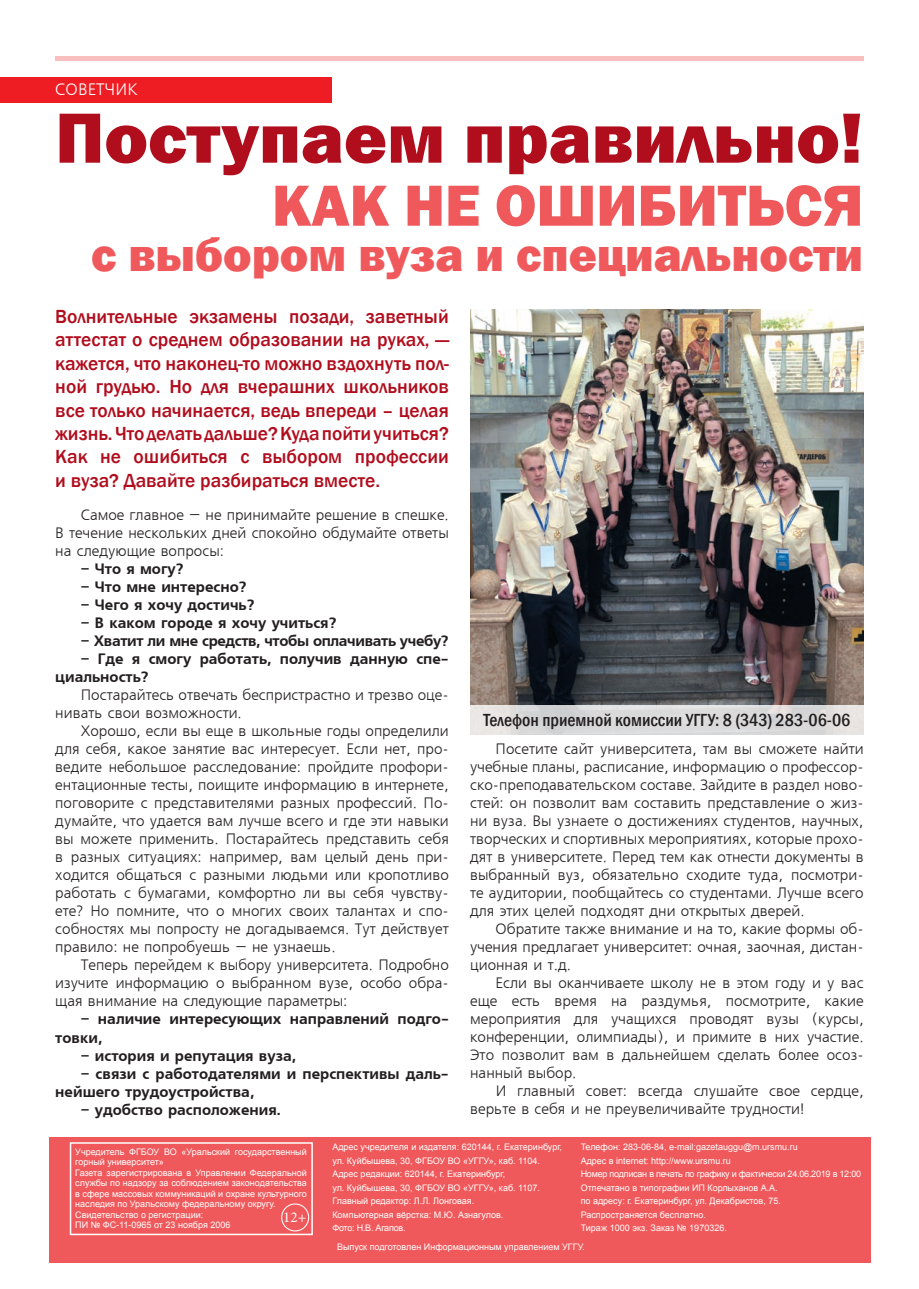
<style>
.page{position:relative;width:919px;height:1289px;background:#fff}
.page>*{position:absolute;margin:0;border:0;box-sizing:border-box;transform-origin:0 0}
.t1{font:800 73.5px "Franklin Gothic";color:#b00d1d}
.t2{font:800 60px "Franklin Gothic";color:#f0595b}
.t3{font:800 48px "Franklin Gothic";color:#f0595b}
.t4{font:500 19.5px/23.4px "Franklin Gothic";color:#b00d1d;text-align:justify}
.t5{font:500 condensed 18px "Franklin Gothic";color:#231f20}
.t6{font:16.5px "Free Set CTT";letter-spacing:.01em;color:#fff}
.t7{font:15px/18px "Free Set CTT";color:#231f20;text-align:justify}
.t8{font:15px/18px "AXP Free Set C Bold";color:#231f20}
.t9{font:15px "AXP Free Set C Bold";letter-spacing:-.025em;color:#231f20}
.t10{font:15px "Minion Pro";color:#fff}
.t11{font:9px/13.5px "Arial";color:#fff}
</style>
<div class="page">
<hr style="left:55px;top:56px;width:808px;height:4px;background:#f9bebe">
<div style="left:49px;top:1136px;width:821px;height:126px;background:#f0595b"></div>
<div style="left:70px;top:1142px;width:243px;height:93px;border:2px solid #fff"></div>
<div style="left:281px;top:1203px;width:28px;height:28px;border:1px solid #fff;border-radius:50%"></div>
<div style="left:0;top:78px;width:332px;height:25px;background:#ee1d23"></div>
<img style="left:470px;top:309px;width:393px;height:396px">
<svg style="left:470px;top:705px;width:393px;height:29px;background:#dcdbdb"></svg>
<p class="t6" style="left:55px;top:81px;width:84px">СОВЕТЧИК</p>
<h1 class="t1" style="left:55px;top:90px;width:809px">Поступаем правильно!</h1>
<h2 class="t2" style="left:272px;top:167px;width:592px">КАК НЕ ОШИБИТЬСЯ</h2>
<h3 class="t3" style="left:91px;top:223px;width:773px">с выбором вуза и специальности</h3>
<p class="t4" style="left:55px;top:305px;width:395px">Волнительные экзамены позади, заветный аттестат о среднем образовании на руках, — кажется, что наконец-то можно вздохнуть пол&shy;ной грудью. Но для вчерашних школьников все только начинается, ведь впереди – целая жизнь. Что делать дальше? Куда пойти учиться?<br>Как не ошибиться с выбором профессии и вуза? Давайте разбираться вместе.</p>
<p class="t7" style="left:55px;top:507px;width:395px;text-indent:26px">Самое главное – не принимайте решение в спешке.<br>В течение нескольких дней спокойно обдумайте ответы на следующие вопросы:</p>
<p class="t8" style="left:81px;top:560px;width:104px">– Что я могу?</p>
<p class="t8" style="left:81px;top:578px;width:167px">– Что мне интересно?</p>
<p class="t8" style="left:81px;top:596px;width:175px">– Чего я хочу достичь?</p>
<p class="t8" style="left:81px;top:614px;width:257px">– В каком городе я хочу учиться?</p>
<p class="t9" style="left:81px;top:632px;width:369px">– Хватит ли мне средств, чтобы оплачивать учебу?</p>
<p class="t8" style="left:55px;top:650px;width:395px;text-indent:26px">– Где я смогу работать, получив данную спе&shy;циальность?</p>
<p class="t7" style="left:55px;top:687px;width:395px;text-indent:26px">Постарайтесь отвечать беспристрастно и трезво оце&shy;нивать свои возможности.</p>
<p class="t7" style="left:55px;top:723px;width:395px;text-indent:26px">Хорошо, если вы еще в школьные годы определили для себя, какое занятие вас интересует. Если нет, про&shy;ведите небольшое расследование: пройдите профори&shy;ентационные тесты, поищите информацию в интернете, поговорите с представителями разных профессий. По&shy;думайте, что удается вам лучше всего и где эти навыки вы можете применить. Постарайтесь представить себя в разных ситуациях: например, вам целый день при&shy;ходится общаться с разными людьми или кропотливо работать с бумагами, комфортно ли вы себя чувству&shy;ете? Но помните, что о многих своих талантах и спо&shy;собностях мы попросту не догадываемся. Тут действует правило: не попробуешь – не узнаешь.</p>
<p class="t7" style="left:55px;top:957px;width:395px;text-indent:26px">Теперь перейдем к выбору университета. Подробно изучите информацию о выбранном вузе, особо обра&shy;щая внимание на следующие параметры:</p>
<p class="t8" style="left:55px;top:1010px;width:395px;text-indent:26px">– наличие интересующих направлений подго&shy;товки,</p>
<p class="t8" style="left:81px;top:1046px;width:217px">– история и репутация вуза,</p>
<p class="t8" style="left:55px;top:1064px;width:395px;text-indent:26px">– связи с работодателями и перспективы даль&shy;нейшего трудоустройства,</p>
<p class="t8" style="left:81px;top:1100px;width:201px">– удобство расположения.</p>
<p class="t5" style="left:483px;top:708px;width:368px">Телефон приемной комиссии УГГУ: 8 (343) 283-06-06</p>
<p class="t7" style="left:470px;top:740px;width:395px;text-indent:26px">Посетите сайт университета, там вы сможете найти учебные планы, расписание, информацию о профессор&shy;ско-преподавательском составе. Зайдите в раздел ново&shy;стей: он позволит вам составить представление о жиз&shy;ни вуза. Вы узнаете о достижениях студентов, научных, творческих и спортивных мероприятиях, которые прохо&shy;дят в университете. Перед тем как отнести документы в выбранный вуз, обязательно сходите туда, посмотри&shy;те аудитории, пообщайтесь со студентами. Лучше всего для этих целей подходят дни открытых дверей.</p>
<p class="t7" style="left:470px;top:920px;width:395px;text-indent:26px">Обратите также внимание и на то, какие формы об&shy;учения предлагает университет: очная, заочная, дистан&shy;ционная и т.д.</p>
<p class="t7" style="left:470px;top:974px;width:395px;text-indent:26px">Если вы оканчиваете школу не в этом году и у вас еще есть время на раздумья, посмотрите, какие мероприятия для учащихся проводят вузы (курсы, конференции, олимпиады), и примите в них участие.<br>Это позволит вам в дальнейшем сделать более осоз&shy;нанный выбор.</p>
<p class="t7" style="left:470px;top:1082px;width:395px;text-indent:26px">И главный совет: всегда слушайте свое сердце, верьте в себя и не преувеличивайте трудности!</p>
<p class="t11" style="left:75px;top:1146px;width:233px;line-height:10.5px">Учредитель ФГБОУ ВО «Уральский государственный горный университет»<br>Газета зарегистрирована в Управлении Федеральной службы по надзору за соблюдением законодательства в сфере массовых коммуникаций и охране культурного наследия по Уральскому федеральному округу.<br>Свидетельство о регистрации:<br>ПИ № ФС-11-0965 от 23 ноября 2006</p>
<p class="t10" style="left:283px;top:1206px;width:25px">12+</p>
<p class="t11" style="left:332px;top:1140px;width:231px">Адрес учредителя и издателя: 620144, г. Екатеринбург, ул. Куйбышева, 30, ФГБОУ ВО «УГГУ», каб. 1104.<br>Адрес редакции: 620144, г. Екатеринбург,<br>ул. Куйбышева, 30, ФГБОУ ВО «УГГУ», каб. 1107.<br>Главный редактор: Л.Л. Лонговая.<br>Компьютерная вёрстка: М.Ю. Азнагулов.<br>Фото: Н.В. Агапов.</p>
<p class="t11" style="left:337px;top:1239px;width:249px">Выпуск подготовлен Информационным управлением УГГУ.</p>
<p class="t11" style="left:580px;top:1140px;width:282px">Телефон: 283-06-84, e-mail:gazetauggu@m.ursmu.ru<br>Адрес в internet: http://www.ursmu.ru<br>Номер подписан в печать по графику и фактически 24.06.2019 в 12:00<br>Отпечатано в типографии ИП Корлыханов А.А.<br>по адресу: г. Екатеринбург, ул. Декабристов, 75.<br>Распространяется бесплатно.<br>Тираж 1000 экз. Заказ № 1970326.</p>
</div>
